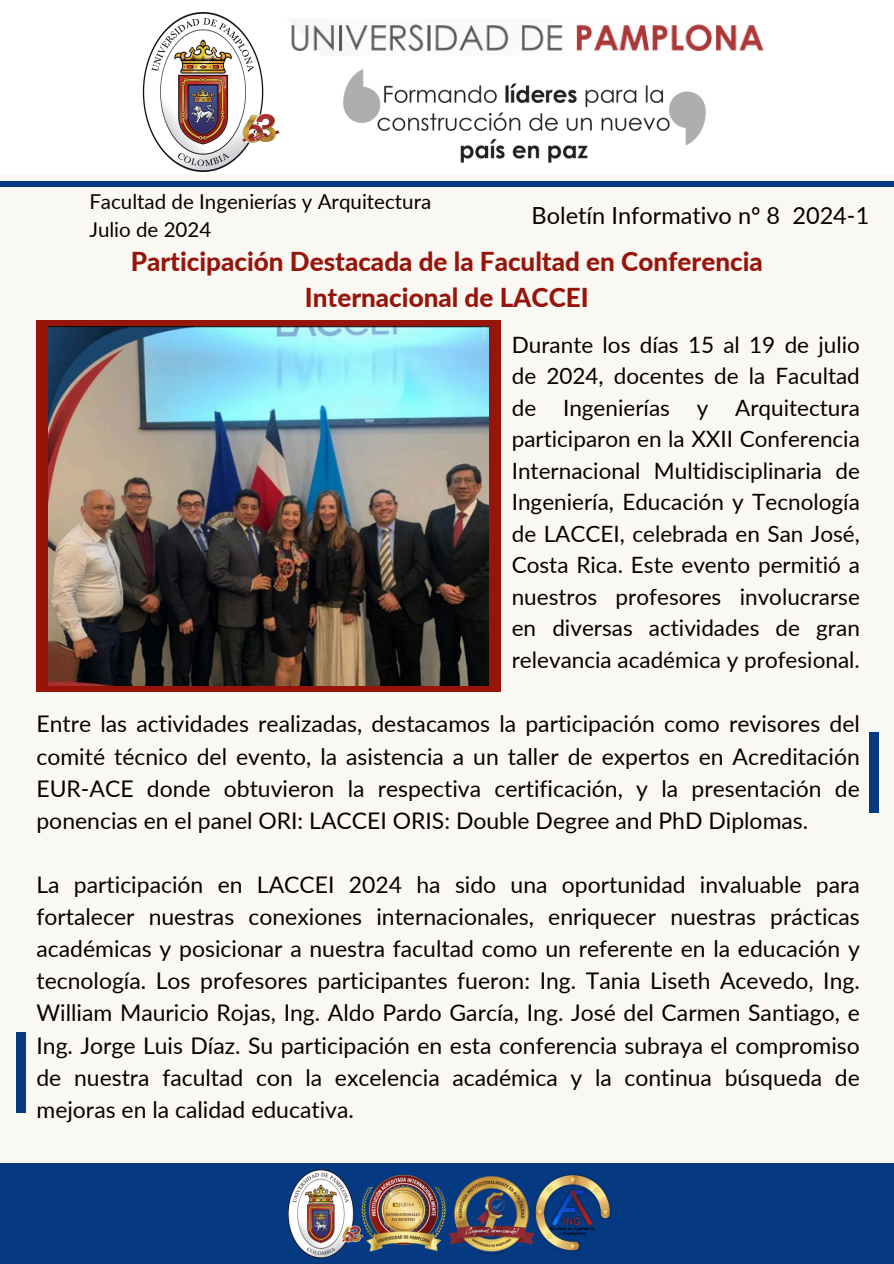
<style>
.page{position:relative;width:894px;height:1264px;background:#fff}
.page>*{position:absolute;margin:0;border:0;box-sizing:border-box;transform-origin:0 0}
.t1{font:800 26.1px/36px "Lato";color:#96150b;text-align:center}
.t2{font:23.55px "Lato";color:#090000}
.t3{font:22.95px/32.1px "Lato";color:#090000;text-align:justify}
.t4{font:22.5px/31.5px "Lato";color:#090000;text-align:justify}
.t5{font:20.55px "Lato";color:#090000}
</style>
<div class="page">
<div style="left:0;top:0;width:893px;height:1263px;background:#faf8f2"></div>
<div style="left:0;top:0;width:893px;height:173px;background:#fff"></div>
<div style="left:0;top:181px;width:893px;height:6px;background:#053a82"></div>
<div style="left:0;top:1163px;width:893px;height:100px;background:#053a82"></div>
<div style="left:16px;top:1032px;width:9px;height:80px;background:#053a82"></div>
<div style="left:869px;top:732px;width:9px;height:80px;background:#053a82"></div>
<img style="left:291px;top:25px;width:473px;height:26px">
<img style="left:140px;top:12px;width:143px;height:162px">
<img style="left:327px;top:24px;width:394px;height:150px">
<img style="left:287px;top:1169px;width:324px;height:90px">
<div style="left:36px;top:320px;width:464px;height:371px;background:#96150b"></div>
<img style="left:48px;top:326px;width:440px;height:359px">
<h2 class="t5" style="left:89px;top:189px;width:343px">Facultad de Ingenierías y Arquitectura</h2>
<h1 class="t5" style="left:89px;top:217px;width:123px">Julio de 2024</h1>
<p class="t2" style="left:531px;top:201px;width:339px">Boletín Informativo nº 8 2024-1</p>
<h3 class="t1" style="left:131px;top:243px;width:633px">Participación Destacada de la Facultad en Conferencia<br>Internacional de LACCEI</h3>
<p class="t4" style="left:511px;top:328px;width:349px">Durante los días 15 al 19 de julio de 2024, docentes de la Facultad de Ingenierías y Arquitectura participaron en la XXII Conferencia Internacional Multidisciplinaria de Ingeniería, Educación y Tecnología de LACCEI, celebrada en San José, Costa Rica. Este evento permitió a nuestros profesores involucrarse en diversas actividades de gran relevancia académica y profesional.</p>
<h3 class="t3" style="left:36px;top:707px;width:824px">Entre las actividades realizadas, destacamos la participación como revisores del comité técnico del evento, la asistencia a un taller de expertos en Acreditación EUR-ACE donde obtuvieron la respectiva certificación, y la presentación de ponencias en el panel ORI: LACCEI ORIS: Double Degree and PhD Diplomas.</h3>
<h3 class="t3" style="left:36px;top:868px;width:824px">La participación en LACCEI 2024 ha sido una oportunidad invaluable para fortalecer nuestras conexiones internacionales, enriquecer nuestras prácticas académicas y posicionar a nuestra facultad como un referente en la educación y tecnología. Los profesores participantes fueron: Ing. Tania Liseth Acevedo, Ing.<br>William Mauricio Rojas, Ing. Aldo Pardo García, Ing. José del Carmen Santiago, e Ing. Jorge Luis Díaz. Su participación en esta conferencia subraya el compromiso de nuestra facultad con la excelencia académica y la continua búsqueda de mejoras en la calidad educativa.</h3>
</div>
